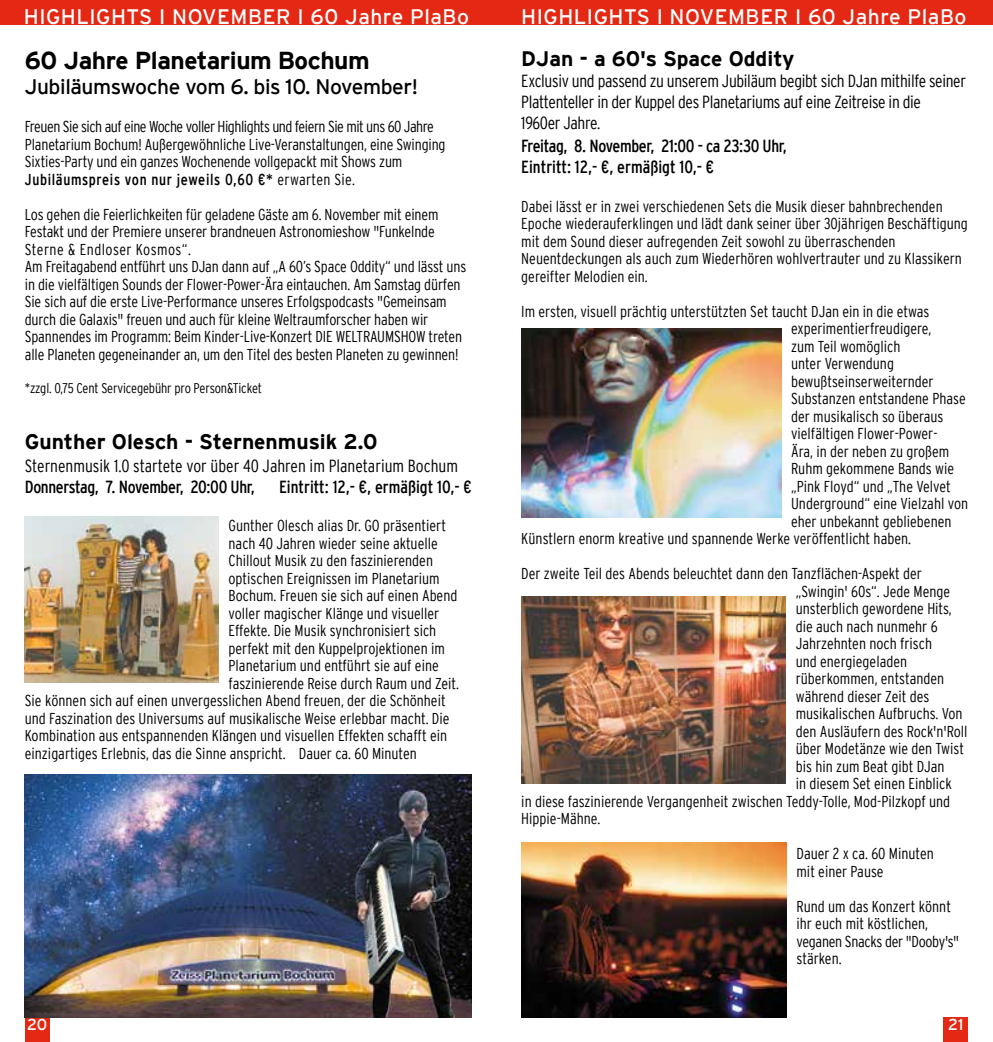
<style>
.page{position:relative;width:993px;height:1042px;background:#fff}
.page>*{position:absolute;margin:0;border:0;box-sizing:border-box;transform-origin:0 0}
.t1{font:700 24.5px "Interstate";letter-spacing:-.02em;color:#000}
.t2{font:21px "Interstate";letter-spacing:.025em;color:#fff}
.t3{font:700 21px "Interstate";color:#000}
.t4{font:21px "Interstate";letter-spacing:-.02em;color:#000}
.t5{font:300 condensed 17.5px/21px "Interstate";letter-spacing:-.02em;color:#000}
.t6{font:condensed 17.5px/21px "Interstate";letter-spacing:-.02em;color:#000}
.t7{font:300 condensed 17.5px "Interstate";color:#000}
.t8{font:condensed 17.5px "Interstate";color:#000}
.t9{font:300 condensed 15.75px/17.5px "Interstate";color:#000}
.t10{font:15.75px "Interstate";color:#fff}
.t11{font:300 condensed 14px "Interstate";letter-spacing:-.01em;color:#000}
.s1{font-weight:400}
</style>
<div class="page">
<div style="left:943px;top:1017px;width:24px;height:25px;background:#e42813"></div>
<div style="left:25px;top:1017px;width:25px;height:25px;background:#e42813"></div>
<div style="left:0;top:0;width:992px;height:25px;background:#e42813"></div>
<img style="left:25px;top:517px;width:193px;height:165px">
<img style="left:25px;top:774px;width:446px;height:243px">
<img style="left:521px;top:596px;width:264px;height:188px">
<img style="left:521px;top:842px;width:265px;height:175px">
<img style="left:521px;top:329px;width:259px;height:188px">
<h2 class="t2" style="left:24px;top:5px;width:446px">HIGHLIGHTS I NOVEMBER I 60 Jahre PlaBo</h2>
<h2 class="t2" style="left:521px;top:5px;width:446px">HIGHLIGHTS I NOVEMBER I 60 Jahre PlaBo</h2>
<h1 class="t1" style="left:25px;top:47px;width:346px">60 Jahre Planetarium Bochum</h1>
<h2 class="t4" style="left:25px;top:75px;width:394px">Jubiläumswoche vom 6. bis 10. November!</h2>
<p class="t9" style="left:25px;top:118px;width:422px">Freuen Sie sich auf eine Woche voller Highlights und feiern Sie mit uns 60 Jahre Planetarium Bochum! Außergewöhnliche Live-Veranstaltungen, eine Swinging Sixties-Party und ein ganzes Wochenende vollgepackt mit Shows zum <span class="s1">Jubiläumspreis von nur jeweils 0,60 €*</span> erwarten Sie.</p>
<p class="t9" style="left:25px;top:205px;width:443px">Los gehen die Feierlichkeiten für geladene Gäste am 6. November mit einem Festakt und der Premiere unserer brandneuen Astronomieshow "Funkelnde Sterne &amp; Endloser Kosmos“.<br>Am Freitagabend entführt uns DJan dann auf „A 60’s Space Oddity“ und lässt uns in die vielfältigen Sounds der Flower-Power-Ära eintauchen. Am Samstag dürfen Sie sich auf die erste Live-Performance unseres Erfolgspodcasts "Gemeinsam durch die Galaxis" freuen und auch für kleine Weltraumforscher haben wir Spannendes im Programm: Beim Kinder-Live-Konzert DIE WELTRAUMSHOW treten alle Planeten gegeneinander an, um den Titel des besten Planeten zu gewinnen!</p>
<p class="t11" style="left:25px;top:380px;width:238px">*zzgl. 0,75 Cent Servicegebühr pro Person&amp;Ticket</p>
<h2 class="t3" style="left:25px;top:430px;width:354px">Gunther Olesch - Sternenmusik 2.0</h2>
<p class="t7" style="left:25px;top:456px;width:434px">Sternenmusik 1.0 startete vor über 40 Jahren im Planetarium Bochum</p>
<p class="t6" style="left:25px;top:476px;width:232px">Donnerstag, 7. November, 20:00 Uhr,</p>
<p class="t8" style="left:279px;top:477px;width:194px">Eintritt: 12,- €, ermäßigt 10,- €</p>
<p class="t9" style="left:228px;top:517px;width:219px">Gunther Olesch alias Dr. GO präsentiert</p>
<p class="t9" style="left:228px;top:534px;width:211px">nach 40 Jahren wieder seine aktuelle</p>
<p class="t9" style="left:228px;top:552px;width:206px">Chillout Musik zu den faszinierenden</p>
<p class="t9" style="left:228px;top:569px;width:212px">optischen Ereignissen im Planetarium</p>
<p class="t9" style="left:228px;top:587px;width:230px">Bochum. Freuen sie sich auf einen Abend</p>
<p class="t9" style="left:228px;top:604px;width:212px">voller magischer Klänge und visueller</p>
<p class="t9" style="left:228px;top:622px;width:209px">Effekte. Die Musik synchronisiert sich</p>
<p class="t9" style="left:228px;top:639px;width:218px">perfekt mit den Kuppelprojektionen im</p>
<p class="t9" style="left:228px;top:657px;width:212px">Planetarium und entführt sie auf eine</p>
<p class="t9" style="left:228px;top:674px;width:232px">faszinierende Reise durch Raum und Zeit.</p>
<p class="t9" style="left:25px;top:692px;width:422px">Sie können sich auf einen unvergesslichen Abend freuen, der die Schönheit</p>
<p class="t9" style="left:25px;top:709px;width:426px">und Faszination des Universums auf musikalische Weise erlebbar macht. Die</p>
<p class="t9" style="left:25px;top:727px;width:424px">Kombination aus entspannenden Klängen und visuellen Effekten schafft ein</p>
<p class="t9" style="left:25px;top:744px;width:393px">einzigartiges Erlebnis, das die Sinne anspricht. Dauer ca. 60 Minuten</p>
<h2 class="t3" style="left:521px;top:47px;width:275px">DJan - a 60's Space Oddity</h2>
<p class="t5" style="left:521px;top:71px;width:446px">Exclusiv und passend zu unserem Jubiläum begibt sich DJan mithilfe seiner<br>Plattenteller in der Kuppel des Planetariums auf eine Zeitreise in die<br>1960er Jahre.</p>
<p class="t6" style="left:521px;top:135px;width:267px">Freitag, 8. November, 21:00 - ca 23:30 Uhr,<br>Eintritt: 12,- €, ermäßigt 10,- €</p>
<p class="t9" style="left:521px;top:197px;width:448px">Dabei lässt er in zwei verschiedenen Sets die Musik dieser bahnbrechenden Epoche wiederauferklingen und lädt dank seiner über 30jährigen Beschäftigung mit dem Sound dieser aufregenden Zeit sowohl zu überraschenden Neuentdeckungen als auch zum Wiederhören wohlvertrauter und zu Klassikern gereifter Melodien ein.</p>
<p class="t9" style="left:521px;top:302px;width:409px">Im ersten, visuell prächtig unterstützten Set taucht DJan ein in die etwas</p>
<p class="t9" style="left:790px;top:320px;width:142px">experimentierfreudigere,</p>
<p class="t9" style="left:790px;top:337px;width:111px">zum Teil womöglich</p>
<p class="t9" style="left:790px;top:355px;width:104px">unter Verwendung</p>
<p class="t9" style="left:790px;top:372px;width:144px">bewußtseinserweiternder</p>
<p class="t9" style="left:790px;top:390px;width:176px">Substanzen entstandene Phase</p>
<p class="t9" style="left:790px;top:407px;width:154px">der musikalisch so überaus</p>
<p class="t9" style="left:790px;top:425px;width:148px">vielfältigen Flower-Power-</p>
<p class="t9" style="left:790px;top:442px;width:160px">Ära, in der neben zu großem</p>
<p class="t9" style="left:790px;top:460px;width:164px">Ruhm gekommene Bands wie</p>
<p class="t9" style="left:790px;top:477px;width:161px">„Pink Floyd“ und „The Velvet</p>
<p class="t9" style="left:790px;top:495px;width:178px">Underground“ eine Vielzahl von</p>
<p class="t9" style="left:790px;top:512px;width:162px">eher unbekannt gebliebenen</p>
<p class="t9" style="left:521px;top:530px;width:391px">Künstlern enorm kreative und spannende Werke veröffentlicht haben.</p>
<p class="t9" style="left:521px;top:565px;width:402px">Der zweite Teil des Abends beleuchtet dann den Tanzflächen-Aspekt der</p>
<p class="t9" style="left:795px;top:582px;width:156px">„Swingin' 60s“. Jede Menge</p>
<p class="t9" style="left:795px;top:600px;width:157px">unsterblich gewordene Hits,</p>
<p class="t9" style="left:795px;top:617px;width:143px">die auch nach nunmehr 6</p>
<p class="t9" style="left:795px;top:635px;width:138px">Jahrzehnten noch frisch</p>
<p class="t9" style="left:795px;top:652px;width:113px">und energiegeladen</p>
<p class="t9" style="left:795px;top:670px;width:150px">rüberkommen, entstanden</p>
<p class="t9" style="left:795px;top:687px;width:135px">während dieser Zeit des</p>
<p class="t9" style="left:795px;top:705px;width:168px">musikalischen Aufbruchs. Von</p>
<p class="t9" style="left:795px;top:722px;width:173px">den Ausläufern des Rock'n'Roll</p>
<p class="t9" style="left:795px;top:740px;width:170px">über Modetänze wie den Twist</p>
<p class="t9" style="left:795px;top:757px;width:150px">bis hin zum Beat gibt DJan</p>
<p class="t9" style="left:795px;top:775px;width:157px">in diesem Set einen Einblick</p>
<p class="t9" style="left:521px;top:792px;width:430px">in diese faszinierende Vergangenheit zwischen Teddy-Tolle, Mod-Pilzkopf und</p>
<p class="t9" style="left:521px;top:810px;width:80px">Hippie-Mähne.</p>
<p class="t9" style="left:796px;top:845px;width:139px">Dauer 2 x ca. 60 Minuten mit einer Pause</p>
<p class="t9" style="left:796px;top:897px;width:164px">Rund um das Konzert könnt ihr euch mit köstlichen, veganen Snacks der "Dooby's" stärken.</p>
<p class="t10" style="left:27px;top:1015px;width:22px">20</p>
<p class="t10" style="left:947px;top:1015px;width:17px">21</p>
</div>
